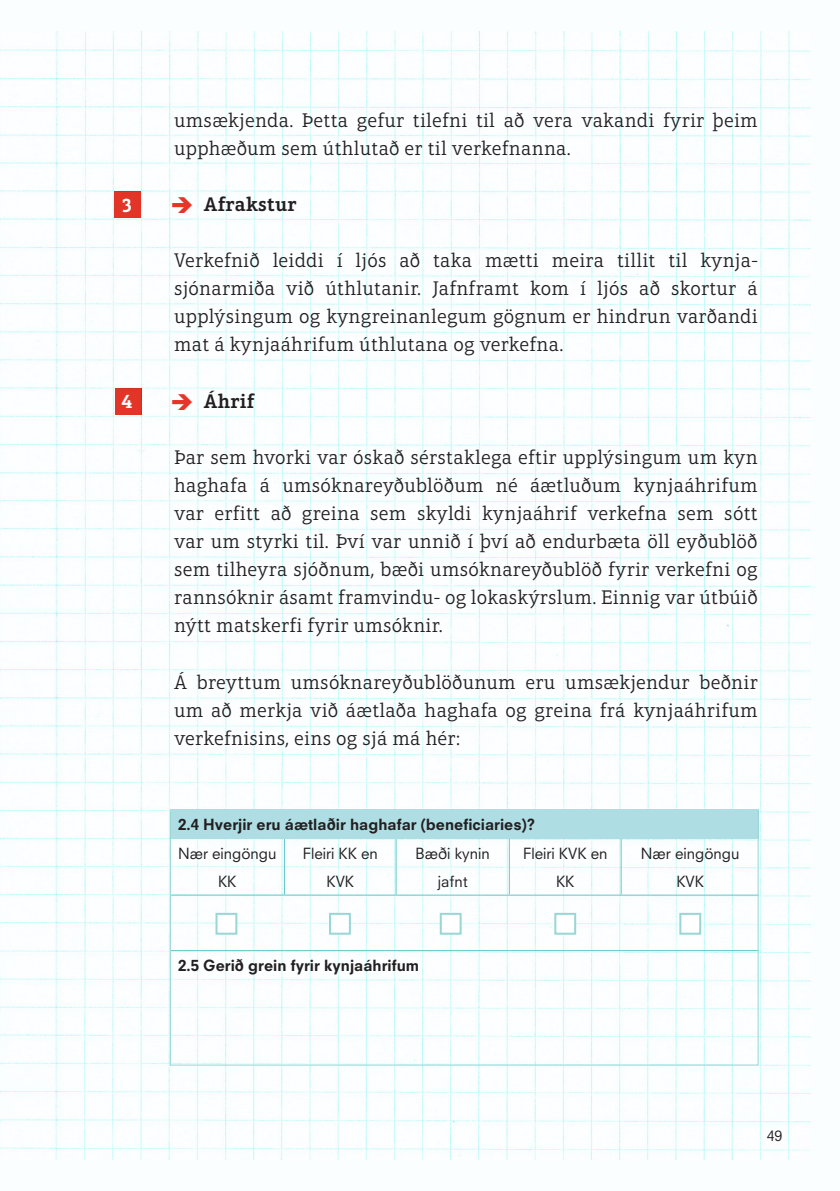
<style>
.page{position:relative;width:840px;height:1191px;background:#fff}
.page>*{position:absolute;margin:0;border:0;box-sizing:border-box;transform-origin:0 0}
.meginmal_inndregið{font:300 20px/28px "Aptifer Slab LT Pro";letter-spacing:.01em;color:#231f20;text-align:justify}
.Meginmál{font:600 20px "Aptifer Slab LT Pro";letter-spacing:.01em;color:#231f20}
.Meginmál-2{font:600 20px "Aptifer Slab LT Pro";color:#fff}
.sans_sherif_letur{font:800 15px "Neuzeit S";color:#231f20}
.sans_sherif_letur-2{font:15px/28px "Neuzeit S";color:#231f20;text-align:center}
.t1{font:14px "Neuzeit S";color:#231f20}
.s1{color:#e63528}
</style>
<div class="page">
<img style="left:0;top:31px;width:810px;height:1129px">
<div style="left:0;top:0;width:839px;height:30px;background:#fafeff"></div>
<div style="left:1px;top:1160px;width:838px;height:31px;background:#fafeff"></div>
<hr style="left:0;top:1160px;width:1px;height:31px;background:#fafeff">
<div style="left:810px;top:0;width:29px;height:1175px;background:#fafeff"></div>
<svg style="left:169px;top:809px;width:589px;height:257px"></svg>
<div style="left:114px;top:192px;width:26px;height:26px;background:#e63528"></div>
<div style="left:115px;top:389px;width:26px;height:26px;background:#e63528"></div>
<p class="Meginmál-2" style="left:122px;top:193px;width:12px">3</p>
<p class="Meginmál-2" style="left:121px;top:390px;width:12px">4</p>
<p class="meginmal_inndregið" style="left:174px;top:106px;width:585px">umsækjenda. Þetta gefur tilefni til að vera vakandi fyrir þeim upphæðum sem úthlutað er til verkefnanna.</p>
<p class="Meginmál" style="left:170px;top:192px;width:127px"><span class="s1">➔</span> Afrakstur</p>
<p class="meginmal_inndregið" style="left:174px;top:246px;width:585px">Verkefnið leiddi í ljós að taka mætti meira tillit til kynja&shy;sjónarmiða við úthlutanir. Jafnframt kom í ljós að skortur á upplýsingum og kyngreinanlegum gögnum er hindrun varðandi mat á kynjaáhrifum úthlutana og verkefna.</p>
<p class="Meginmál" style="left:170px;top:389px;width:85px"><span class="s1">➔</span> Áhrif</p>
<p class="meginmal_inndregið" style="left:174px;top:443px;width:585px">Þar sem hvorki var óskað sérstaklega eftir upplýsingum um kyn haghafa á umsóknareyðublöðum né áætluðum kynjaáhrifum var erfitt að greina sem skyldi kynjaáhrif verkefna sem sótt var um styrki til. Því var unnið í því að endurbæta öll eyðublöð sem tilheyra sjóðnum, bæði umsóknareyðublöð fyrir verkefni og rannsóknir ásamt framvindu- og lokaskýrslum. Einnig var útbúið nýtt matskerfi fyrir umsóknir.</p>
<p class="meginmal_inndregið" style="left:174px;top:668px;width:585px">Á breyttum umsóknareyðublöðunum eru umsækjendur beðnir um að merkja við áætlaða haghafa og greina frá kynjaáhrifum verkefnisins, eins og sjá má hér:</p>
<p class="sans_sherif_letur" style="left:178px;top:815px;width:358px">2.4 Hverjir eru áætlaðir haghafar (beneficiaries)?</p>
<p class="sans_sherif_letur-2" style="left:178px;top:839px;width:100px">Nær eingöngu<br>KK</p>
<p class="sans_sherif_letur-2" style="left:302px;top:839px;width:77px">Fleiri KK en<br>KVK</p>
<p class="sans_sherif_letur-2" style="left:415px;top:839px;width:76px">Bæði kynin jafnt</p>
<p class="sans_sherif_letur-2" style="left:523px;top:839px;width:86px">Fleiri KVK en<br>KK</p>
<p class="sans_sherif_letur-2" style="left:640px;top:839px;width:100px">Nær eingöngu<br>KVK</p>
<p class="sans_sherif_letur" style="left:178px;top:956px;width:242px">2.5 Gerið grein fyrir kynjaáhrifum</p>
<p class="t1" style="left:766px;top:1127px;width:17px">49</p>
</div>
